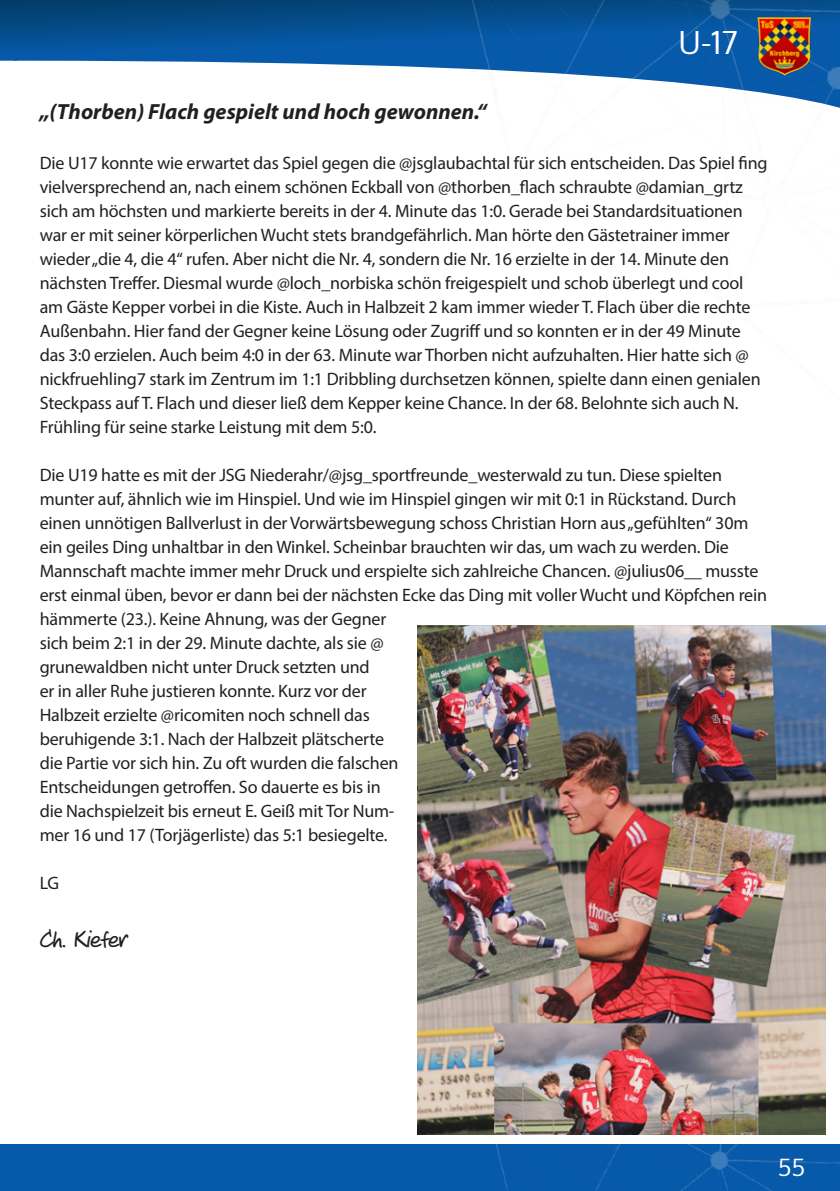
<style>
.page{position:relative;width:840px;height:1191px;background:#fff}
.page>*{position:absolute;margin:0;border:0;box-sizing:border-box;transform-origin:0 0}
.t1{font:32px "Oxygen";color:#fff}
.t2{font:24px "Veneto Handwriting";color:#231f20}
.t3{font:24px "Oxygen";color:#fff}
.t4{font:italic 700 22px "Myriad Pro";color:#231f20}
.t5{font:18px/24px "Myriad Pro";letter-spacing:-.01em;color:#231f20}
</style>
<div class="page">
<svg style="left:0;top:0;width:394px;height:66px;background:#125896"></svg>
<img style="left:394px;top:0;width:445px;height:108px">
<img style="left:751px;top:14px;width:62px;height:62px">
<div style="left:0;top:1144px;width:839px;height:47px;background:#0759a9"></div>
<img style="left:428px;top:1107px;width:411px;height:84px">
<img style="left:417px;top:625px;width:407px;height:509px">
<h1 class="t1" style="left:678px;top:21px;width:61px">U-17</h1>
<p class="t4" style="left:40px;top:97px;width:448px">„(Thorben) Flach gespielt und hoch gewonnen.“</p>
<p class="t5" style="left:40px;top:151px;width:729px">Die U17 konnte wie erwartet das Spiel gegen die @jsglaubachtal für sich entscheiden. Das Spiel fing vielversprechend an, nach einem schönen Eckball von @thorben_flach schraubte @damian_grtz sich am höchsten und markierte bereits in der 4. Minute das 1:0. Gerade bei Standardsituationen war er mit seiner körperlichen Wucht stets brandgefährlich. Man hörte den Gästetrainer immer wieder „die 4, die 4“ rufen. Aber nicht die Nr. 4, sondern die Nr. 16 erzielte in der 14. Minute den nächsten Treffer. Diesmal wurde @loch_norbiska schön freigespielt und schob überlegt und cool am Gäste Kepper vorbei in die Kiste. Auch in Halbzeit 2 kam immer wieder T. Flach über die rechte Außenbahn. Hier fand der Gegner keine Lösung oder Zugriff und so konnten er in der 49 Minute das 3:0 erzielen. Auch beim 4:0 in der 63. Minute war Thorben nicht aufzuhalten. Hier hatte sich @ nickfruehling7 stark im Zentrum im 1:1 Dribbling durchsetzen können, spielte dann einen genialen Steckpass auf T. Flach und dieser ließ dem Kepper keine Chance. In der 68. Belohnte sich auch N.<br>Frühling für seine starke Leistung mit dem 5:0.</p>
<p class="t5" style="left:40px;top:463px;width:728px">Die U19 hatte es mit der JSG Niederahr/@jsg_sportfreunde_westerwald zu tun. Diese spielten munter auf, ähnlich wie im Hinspiel. Und wie im Hinspiel gingen wir mit 0:1 in Rückstand. Durch einen unnötigen Ballverlust in der Vorwärtsbewegung schoss Christian Horn aus „gefühlten“ 30m ein geiles Ding unhaltbar in den Winkel. Scheinbar brauchten wir das, um wach zu werden. Die Mannschaft machte immer mehr Druck und erspielte sich zahlreiche Chancen. @julius06__ musste erst einmal üben, bevor er dann bei der nächsten Ecke das Ding mit voller Wucht und Köpfchen rein hämmerte (23.). Keine Ahnung, was der Gegner<br>sich beim 2:1 in der 29. Minute dachte, als sie @<br>grunewaldben nicht unter Druck setzten und<br>er in aller Ruhe justieren konnte. Kurz vor der<br>Halbzeit erzielte @ricomiten noch schnell das<br>beruhigende 3:1. Nach der Halbzeit plätscherte<br>die Partie vor sich hin. Zu oft wurden die falschen<br>Entscheidungen getroffen. So dauerte es bis in<br>die Nachspielzeit bis erneut E. Geiß mit Tor Num-<br>mer 16 und 17 (Torjägerliste) das 5:1 besiegelte.</p>
<p class="t5" style="left:40px;top:870px;width:21px">LG</p>
<h2 class="t2" style="left:40px;top:926px;width:89px">Ch. Kiefer</h2>
<h2 class="t3" style="left:777px;top:1151px;width:29px">55</h2>
</div>
